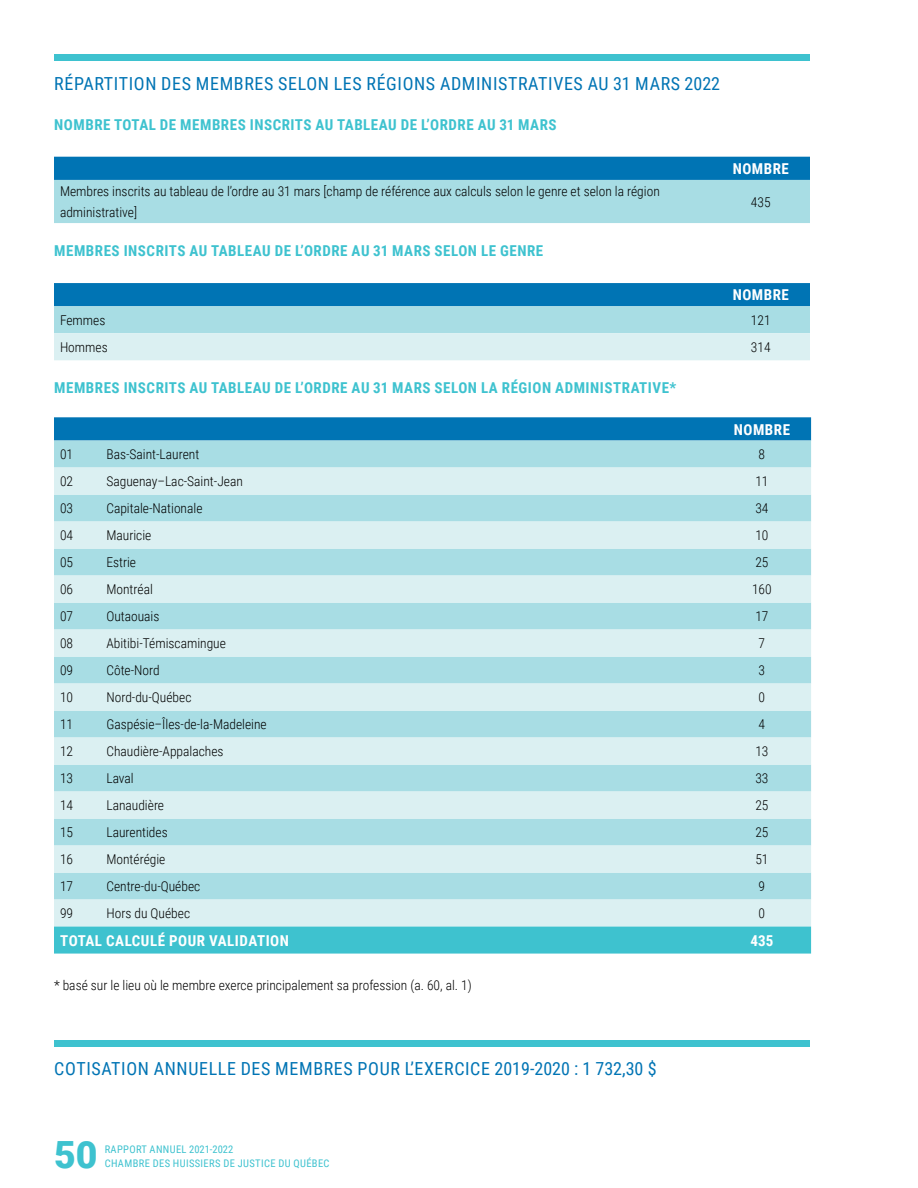
<style>
.page{position:relative;width:918px;height:1188px;background:#fff}
.page>*{position:absolute;margin:0;border:0;box-sizing:border-box;transform-origin:0 0}
.t1{font:900 37.5px "Roboto";color:#3ec2cf}
.t2{font:18px "Roboto Condensed";letter-spacing:.035em;color:#0074b4}
.t3{font:700 15px "Roboto Condensed";letter-spacing:.035em;color:#3ec2cf}
.t4{font:700 15px "Roboto Condensed";letter-spacing:.035em;color:#fff}
.t5{font:300 13.5px/21px "Roboto Condensed";color:#000}
.t6{font:10.5px/13.5px "Roboto Condensed";letter-spacing:.035em;color:#3ec2cf}
</style>
<div class="page">
<svg style="left:54px;top:157px;width:756px;height:66px;background:#6db8d3"></svg>
<svg style="left:54px;top:283px;width:756px;height:77px;background:#87c4da"></svg>
<svg style="left:54px;top:417px;width:757px;height:24px;background:#0879b6"></svg>
<div style="left:54px;top:441px;width:757px;height:27px;background:#a8dde4"></div>
<svg style="left:54px;top:468px;width:757px;height:459px;background:#c3e7eb"></svg>
<div style="left:54px;top:927px;width:757px;height:27px;background:#3ec2cf"></div>
<div style="left:54px;top:54px;width:756px;height:6px;background:#3ec2cf"></div>
<div style="left:54px;top:1040px;width:756px;height:7px;background:#3ec2cf"></div>
<h2 class="t2" style="left:54px;top:71px;width:667px">RÉPARTITION DES MEMBRES SELON LES RÉGIONS ADMINISTRATIVES AU 31 MARS 2022</h2>
<p class="t3" style="left:54px;top:114px;width:504px">NOMBRE TOTAL DE MEMBRES INSCRITS AU TABLEAU DE L’ORDRE AU 31 MARS</p>
<p class="t4" style="left:733px;top:158px;width:58px">NOMBRE</p>
<p class="t5" style="left:60px;top:180px;width:601px">Membres inscrits au tableau de l’ordre au 31 mars [champ de référence aux calculs selon le genre et selon la région administrative]</p>
<p class="t5" style="left:751px;top:191px;width:21px">435</p>
<p class="t3" style="left:54px;top:240px;width:491px">MEMBRES INSCRITS AU TABLEAU DE L’ORDRE AU 31 MARS SELON LE GENRE</p>
<p class="t4" style="left:733px;top:284px;width:58px">NOMBRE</p>
<p class="t5" style="left:60px;top:309px;width:47px">Femmes</p>
<p class="t5" style="left:751px;top:309px;width:21px">121</p>
<p class="t5" style="left:60px;top:336px;width:49px">Hommes</p>
<p class="t5" style="left:751px;top:336px;width:21px">314</p>
<p class="t3" style="left:54px;top:377px;width:623px">MEMBRES INSCRITS AU TABLEAU DE L’ORDRE AU 31 MARS SELON LA RÉGION ADMINISTRATIVE*</p>
<p class="t4" style="left:734px;top:419px;width:58px">NOMBRE</p>
<p class="t5" style="left:60px;top:443px;width:15px">01</p>
<p class="t5" style="left:106px;top:443px;width:94px">Bas-Saint-Laurent</p>
<p class="t5" style="left:759px;top:443px;width:8px">8</p>
<p class="t5" style="left:60px;top:470px;width:15px">02</p>
<p class="t5" style="left:106px;top:470px;width:138px">Saguenay–Lac-Saint-Jean</p>
<p class="t5" style="left:755px;top:470px;width:15px">11</p>
<p class="t5" style="left:60px;top:497px;width:15px">03</p>
<p class="t5" style="left:106px;top:497px;width:98px">Capitale-Nationale</p>
<p class="t5" style="left:755px;top:497px;width:15px">34</p>
<p class="t5" style="left:60px;top:524px;width:15px">04</p>
<p class="t5" style="left:106px;top:524px;width:47px">Mauricie</p>
<p class="t5" style="left:755px;top:524px;width:15px">10</p>
<p class="t5" style="left:60px;top:551px;width:15px">05</p>
<p class="t5" style="left:106px;top:551px;width:31px">Estrie</p>
<p class="t5" style="left:755px;top:551px;width:15px">25</p>
<p class="t5" style="left:60px;top:578px;width:15px">06</p>
<p class="t5" style="left:106px;top:578px;width:48px">Montréal</p>
<p class="t5" style="left:752px;top:578px;width:21px">160</p>
<p class="t5" style="left:60px;top:605px;width:15px">07</p>
<p class="t5" style="left:106px;top:605px;width:55px">Outaouais</p>
<p class="t5" style="left:755px;top:605px;width:15px">17</p>
<p class="t5" style="left:60px;top:632px;width:15px">08</p>
<p class="t5" style="left:106px;top:632px;width:121px">Abitibi-Témiscamingue</p>
<p class="t5" style="left:759px;top:632px;width:8px">7</p>
<p class="t5" style="left:60px;top:659px;width:15px">09</p>
<p class="t5" style="left:106px;top:659px;width:55px">Côte-Nord</p>
<p class="t5" style="left:759px;top:659px;width:8px">3</p>
<p class="t5" style="left:60px;top:686px;width:15px">10</p>
<p class="t5" style="left:106px;top:686px;width:87px">Nord-du-Québec</p>
<p class="t5" style="left:759px;top:686px;width:8px">0</p>
<p class="t5" style="left:60px;top:713px;width:15px">11</p>
<p class="t5" style="left:106px;top:713px;width:162px">Gaspésie–Îles-de-la-Madeleine</p>
<p class="t5" style="left:759px;top:713px;width:8px">4</p>
<p class="t5" style="left:60px;top:740px;width:15px">12</p>
<p class="t5" style="left:106px;top:740px;width:119px">Chaudière-Appalaches</p>
<p class="t5" style="left:755px;top:740px;width:15px">13</p>
<p class="t5" style="left:60px;top:767px;width:15px">13</p>
<p class="t5" style="left:106px;top:767px;width:29px">Laval</p>
<p class="t5" style="left:755px;top:767px;width:15px">33</p>
<p class="t5" style="left:60px;top:794px;width:15px">14</p>
<p class="t5" style="left:106px;top:794px;width:59px">Lanaudière</p>
<p class="t5" style="left:755px;top:794px;width:15px">25</p>
<p class="t5" style="left:60px;top:821px;width:15px">15</p>
<p class="t5" style="left:106px;top:821px;width:63px">Laurentides</p>
<p class="t5" style="left:755px;top:821px;width:15px">25</p>
<p class="t5" style="left:60px;top:848px;width:15px">16</p>
<p class="t5" style="left:106px;top:848px;width:61px">Montérégie</p>
<p class="t5" style="left:755px;top:848px;width:15px">51</p>
<p class="t5" style="left:60px;top:875px;width:15px">17</p>
<p class="t5" style="left:106px;top:875px;width:95px">Centre-du-Québec</p>
<p class="t5" style="left:759px;top:875px;width:8px">9</p>
<p class="t5" style="left:60px;top:902px;width:15px">99</p>
<p class="t5" style="left:106px;top:902px;width:85px">Hors du Québec</p>
<p class="t5" style="left:759px;top:902px;width:8px">0</p>
<p class="t4" style="left:60px;top:930px;width:230px">TOTAL CALCULÉ POUR VALIDATION</p>
<p class="t4" style="left:751px;top:930px;width:24px">435</p>
<p class="t5" style="left:54px;top:974px;width:419px">* basé sur le lieu où le membre exerce principalement sa profession (a. 60, al. 1)</p>
<h2 class="t2" style="left:54px;top:1056px;width:604px">COTISATION ANNUELLE DES MEMBRES POUR L’EXERCICE 2019-2020 : 1 732,30 $</h2>
<h1 class="t1" style="left:54px;top:1128px;width:45px">50</h1>
<p class="t6" style="left:105px;top:1142px;width:226px">RAPPORT ANNUEL 2021-2022<br>CHAMBRE DES HUISSIERS DE JUSTICE DU QUÉBEC</p>
</div>
